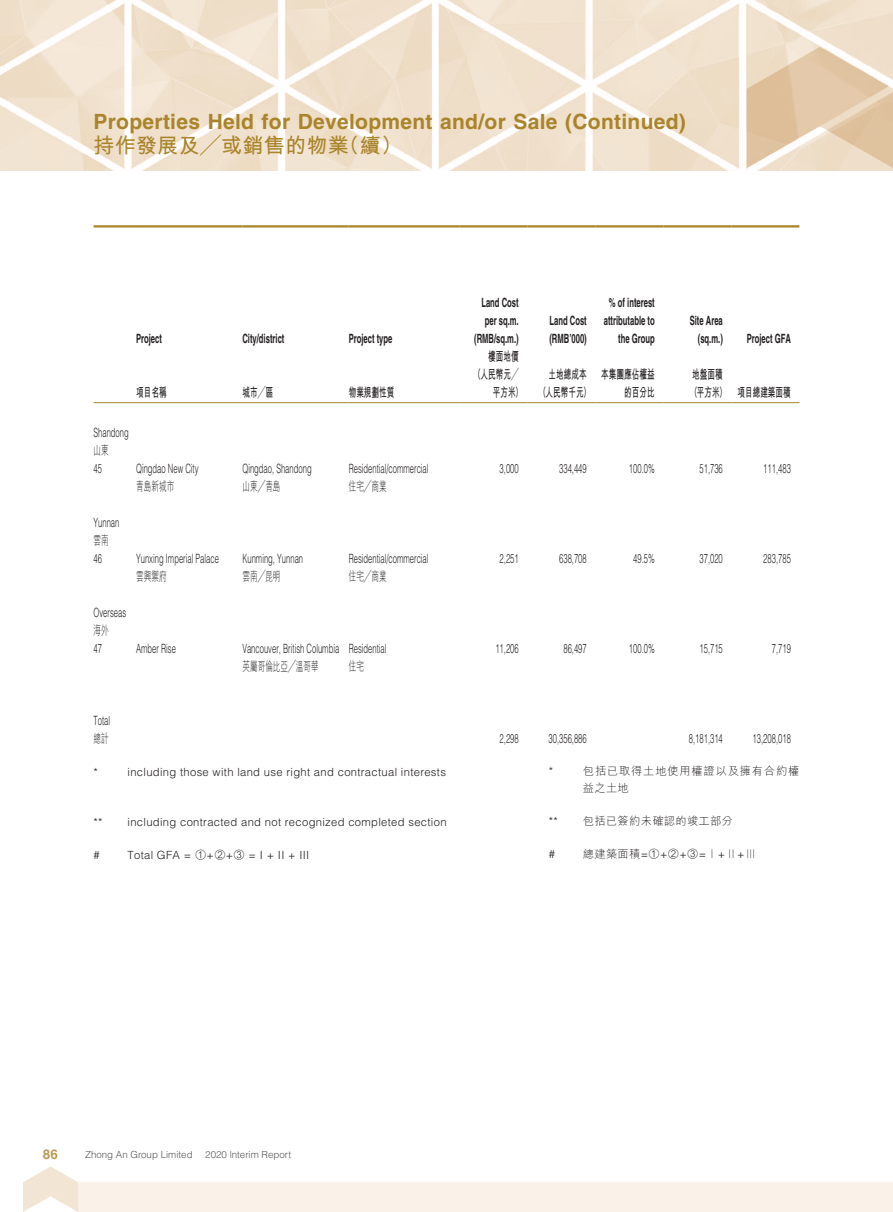
<style>
.page{position:relative;width:893px;height:1212px;background:#fff}
.page>*{position:absolute;margin:0;border:0;box-sizing:border-box;transform-origin:0 0}
.t1{font:700 21px "Helvetica LT Std";letter-spacing:.015em;color:#a9842a}
.t2{font:700 21px "M Hei HK";letter-spacing:.015em;color:#a9842a}
.t3{font:700 13.5px "Helvetica LT Std";color:#bd9b55}
.t4{font:300 12.75px "Helvetica LT Std";color:#231f20;scale:.6 1}
.t5{font:700 12.75px/18px "Helvetica LT Std";color:#231f20;text-align:right;scale:.6 1}
.t6{font:700 12.75px/18px "M Hei HK";color:#231f20;text-align:center;scale:.6 1}
.t7{font:300 12.75px "M Hei HK";color:#231f20;scale:.6 1}
.t8{font:300 11.25px "Helvetica LT Std";letter-spacing:.03em;color:#231f20}
.t9{font:300 11.25px "M Hei HK";letter-spacing:.03em;color:#231f20}
.t10{font:300 11.25px/16.5px "M Hei HK";letter-spacing:.075em;color:#231f20}
.t11{font:300 9.75px "Helvetica LT Std";color:#57585a}
.s1{font-family:"M Hei HK"}
.s2{font-family:"Helvetica LT Std"}
</style>
<div class="page">
<img style="left:0;top:0;width:893px;height:170px">
<div style="left:78px;top:1182px;width:815px;height:30px;background:#faf1e9"></div>
<svg style="left:23px;top:1166px;width:55px;height:46px"></svg>
<svg style="left:747px;top:47px;width:146px;height:121px;background:#e6cfb2"></svg>
<hr style="left:94px;top:225px;width:42px;height:2px;background:#a9842a">
<hr style="left:136px;top:225px;width:106px;height:2px;background:#a9842a">
<hr style="left:242px;top:225px;width:107px;height:2px;background:#a9842a">
<hr style="left:349px;top:225px;width:110px;height:2px;background:#a9842a">
<hr style="left:459px;top:225px;width:68px;height:2px;background:#a9842a">
<hr style="left:527px;top:225px;width:68px;height:2px;background:#a9842a">
<hr style="left:595px;top:225px;width:68px;height:2px;background:#a9842a">
<hr style="left:663px;top:225px;width:68px;height:2px;background:#a9842a">
<hr style="left:731px;top:225px;width:68px;height:2px;background:#a9842a">
<hr style="left:94px;top:402px;width:42px;height:1px;background:#a9842a">
<hr style="left:136px;top:402px;width:106px;height:1px;background:#a9842a">
<hr style="left:242px;top:402px;width:107px;height:1px;background:#a9842a">
<hr style="left:349px;top:402px;width:110px;height:1px;background:#a9842a">
<hr style="left:459px;top:402px;width:68px;height:1px;background:#a9842a">
<hr style="left:527px;top:402px;width:68px;height:1px;background:#a9842a">
<hr style="left:595px;top:402px;width:68px;height:1px;background:#a9842a">
<hr style="left:663px;top:402px;width:68px;height:1px;background:#a9842a">
<hr style="left:731px;top:402px;width:68px;height:1px;background:#a9842a">
<h1 class="t1" style="left:94px;top:108px;width:594px">Properties Held for Development and/or Sale (Continued)</h1>
<h1 class="t2" style="left:94px;top:130px;width:310px">持作發展及╱或銷售的物業（續）</h1>
<p class="t5" style="left:136px;top:329px;width:45px">Project</p>
<p class="t5" style="left:242px;top:329px;width:72px">City/district</p>
<p class="t5" style="left:349px;top:329px;width:74px">Project type</p>
<p class="t5" style="left:474px;top:293px;width:76px">Land Cost per sq.m. (RMB/sq.m.)</p>
<p class="t5" style="left:549px;top:311px;width:64px;text-align:left">Land Cost (RMB’000)</p>
<p class="t5" style="left:604px;top:293px;width:87px">% of interest attributable to the Group</p>
<p class="t5" style="left:690px;top:311px;width:57px">Site Area (sq.m.)</p>
<p class="t5" style="left:747px;top:329px;width:75px">Project GFA</p>
<p class="t6" style="left:136px;top:382px;width:53px">項目名稱</p>
<p class="t6" style="left:242px;top:382px;width:52px">城市╱區</p>
<p class="t6" style="left:349px;top:382px;width:78px">物業規劃性質</p>
<p class="t4" style="left:94px;top:425px;width:60px">Shandong</p>
<p class="t7" style="left:94px;top:444px;width:27px">山東</p>
<p class="t4" style="left:94px;top:461px;width:16px">45</p>
<p class="t4" style="left:136px;top:461px;width:106px">Qingdao New City</p>
<p class="t7" style="left:136px;top:480px;width:65px">青島新城市</p>
<p class="t4" style="left:242px;top:461px;width:117px">Qingdao, Shandong</p>
<p class="t7" style="left:242px;top:480px;width:65px">山東╱青島</p>
<p class="t4" style="left:349px;top:461px;width:135px">Residential/commercial</p>
<p class="t7" style="left:349px;top:480px;width:65px">住宅╱商業</p>
<p class="t4" style="left:94px;top:515px;width:45px">Yunnan</p>
<p class="t7" style="left:94px;top:534px;width:27px">雲南</p>
<p class="t4" style="left:94px;top:551px;width:16px">46</p>
<p class="t4" style="left:136px;top:551px;width:140px">Yunxing Imperial Palace</p>
<p class="t7" style="left:136px;top:570px;width:53px">雲興禦府</p>
<p class="t4" style="left:242px;top:551px;width:103px">Kunming, Yunnan</p>
<p class="t7" style="left:242px;top:570px;width:65px">雲南╱昆明</p>
<p class="t4" style="left:349px;top:551px;width:135px">Residential/commercial</p>
<p class="t7" style="left:349px;top:570px;width:65px">住宅╱商業</p>
<p class="t4" style="left:94px;top:605px;width:56px">Overseas</p>
<p class="t7" style="left:94px;top:624px;width:27px">海外</p>
<p class="t4" style="left:94px;top:641px;width:16px">47</p>
<p class="t4" style="left:136px;top:641px;width:68px">Amber Rise</p>
<p class="t4" style="left:242px;top:641px;width:163px">Vancouver, British Columbia</p>
<p class="t7" style="left:242px;top:660px;width:129px">英屬哥倫比亞╱溫哥華</p>
<p class="t4" style="left:349px;top:641px;width:65px">Residential</p>
<p class="t7" style="left:349px;top:660px;width:27px">住宅</p>
<p class="t6" style="left:488px;top:346px;width:52px">樓面地價</p>
<p class="t6" style="left:474px;top:364px;width:77px">（人民幣元╱</p>
<p class="t6" style="left:493px;top:382px;width:51px">平方米）</p>
<p class="t6" style="left:539px;top:364px;width:88px">土地總成本<br>（人民幣千元）</p>
<p class="t6" style="left:601px;top:364px;width:91px;text-align:right">本集團應佔權益的百分比</p>
<p class="t6" style="left:690px;top:364px;width:170px;text-align:left">地盤面積<br>（平方米） 項目總建築面積</p>
<p class="t4" style="left:500px;top:461px;width:33px">3,000</p>
<p class="t4" style="left:559px;top:461px;width:48px">334,449</p>
<p class="t4" style="left:629px;top:461px;width:45px">100.0%</p>
<p class="t4" style="left:699px;top:461px;width:40px">51,736</p>
<p class="t4" style="left:763px;top:461px;width:48px">111,483</p>
<p class="t4" style="left:500px;top:551px;width:33px">2,251</p>
<p class="t4" style="left:559px;top:551px;width:48px">638,708</p>
<p class="t4" style="left:633px;top:551px;width:38px">49.5%</p>
<p class="t4" style="left:699px;top:551px;width:40px">37,020</p>
<p class="t4" style="left:763px;top:551px;width:48px">283,785</p>
<p class="t4" style="left:495px;top:641px;width:40px">11,206</p>
<p class="t4" style="left:563px;top:641px;width:40px">86,497</p>
<p class="t4" style="left:629px;top:641px;width:45px">100.0%</p>
<p class="t4" style="left:699px;top:641px;width:40px">15,715</p>
<p class="t4" style="left:772px;top:641px;width:33px">7,719</p>
<p class="t4" style="left:94px;top:713px;width:29px">Total</p>
<p class="t7" style="left:94px;top:732px;width:27px">總計</p>
<p class="t4" style="left:500px;top:731px;width:33px">2,298</p>
<p class="t4" style="left:548px;top:731px;width:65px">30,356,886</p>
<p class="t4" style="left:689px;top:731px;width:58px">8,181,314</p>
<p class="t4" style="left:753px;top:731px;width:65px">13,208,018</p>
<p class="t8" style="left:94px;top:765px;width:6px">*</p>
<p class="t8" style="left:128px;top:765px;width:320px">including those with land use right and contractual interests</p>
<p class="t8" style="left:94px;top:815px;width:11px">**</p>
<p class="t8" style="left:128px;top:815px;width:321px">including contracted and not recognized completed section</p>
<p class="t8" style="left:94px;top:848px;width:8px">#</p>
<p class="t8" style="left:128px;top:848px;width:183px">Total GFA = <span class="s1">①</span>+<span class="s1">②</span>+<span class="s1">③</span> = I + II + III</p>
<p class="t8" style="left:549px;top:764px;width:6px">*</p>
<p class="t10" style="left:583px;top:763px;width:218px">包括已取得土地使用權證以及擁有合約權益之土地</p>
<p class="t8" style="left:549px;top:814px;width:11px">**</p>
<p class="t9" style="left:583px;top:815px;width:152px">包括已簽約未確認的竣工部分</p>
<p class="t8" style="left:549px;top:847px;width:8px">#</p>
<p class="t9" style="left:583px;top:848px;width:175px">總建築面積<span class="s2">=</span>①<span class="s2">+</span>②<span class="s2">+</span>③<span class="s2">=</span>Ⅰ<span class="s2">+</span>Ⅱ<span class="s2">+</span>Ⅲ</p>
<p class="t3" style="left:43px;top:1146px;width:17px">86</p>
<p class="t11" style="left:85px;top:1149px;width:109px">Zhong An Group Limited</p>
<p class="t11" style="left:205px;top:1149px;width:87px">2020 lnterim Report</p>
</div>
